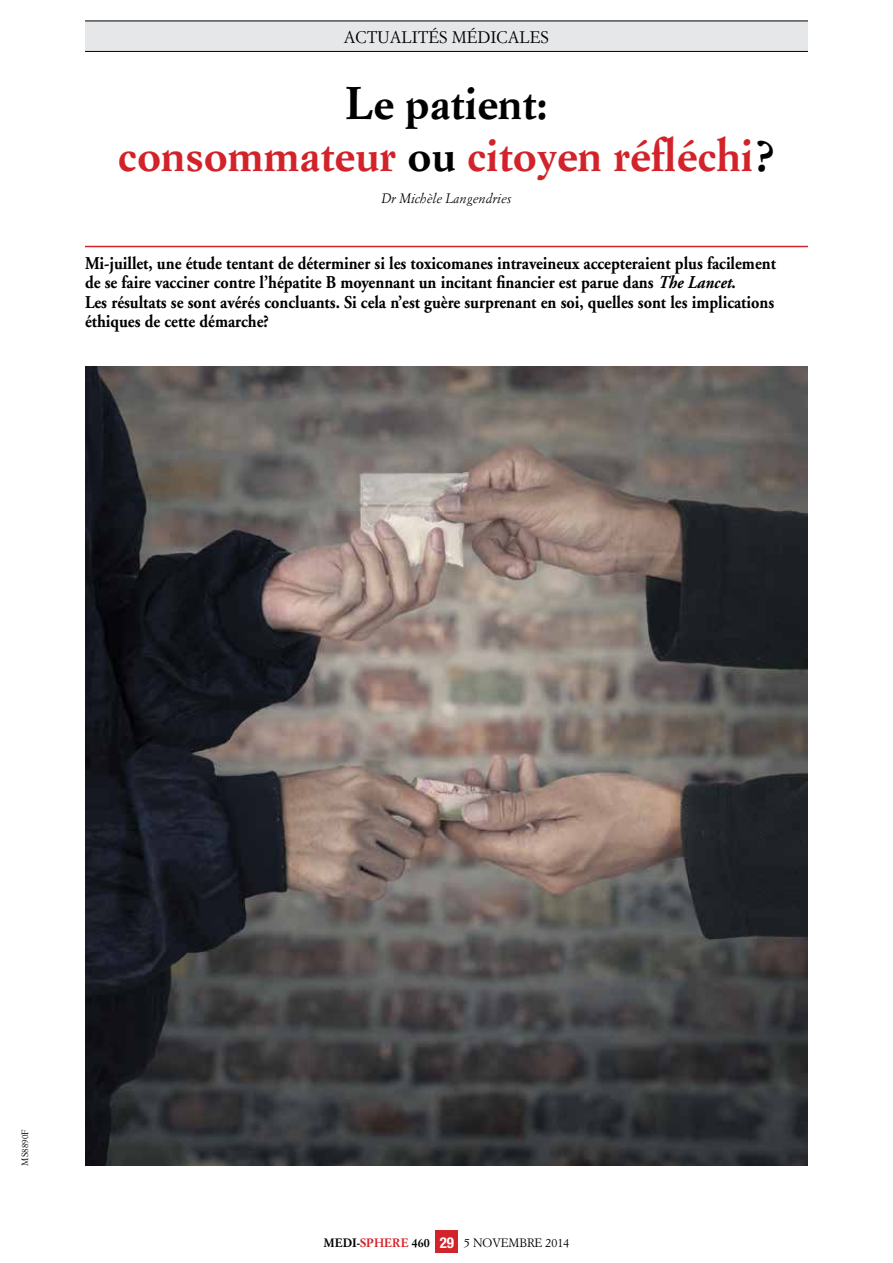
<style>
.page{position:relative;width:893px;height:1263px;background:#fff}
.page>*{position:absolute;margin:0;border:0;box-sizing:border-box;transform-origin:0 0}
.t1{font:700 45px/52.5px "Simoncini Garamond";color:#d2232a;text-align:center}
.t2{font:700 18px/19.5px "Adobe Garamond";color:#000;scale:.9 1}
.t3{font:16.5px "Simoncini Garamond";color:#000}
.t4{font:italic 13.5px "Simoncini Garamond";color:#000}
.t5{font:700 12px "Simoncini Garamond";color:#000}
.t6{font:12px "Simoncini Garamond";color:#000}
.t7{font:9px "Simoncini Garamond";color:#000}
.s1{color:#000}
.s2{font-style:italic}
.s3{color:#d2232a}
.s4{font-family:"Helvetica Neue";font-stretch:condensed;font-size:15px;color:#fff}
</style>
<div class="page">
<div style="left:436px;top:1231px;width:22px;height:22px;background:#d2232a"></div>
<div style="left:85px;top:21px;width:723px;height:30px;background:#e6e7e8"></div>
<hr style="left:85px;top:21px;width:723px;height:1px;background:#000">
<hr style="left:85px;top:51px;width:723px;height:1px;background:#000">
<hr style="left:85px;top:246px;width:723px;height:1px;background:#d2232a">
<img style="left:85px;top:366px;width:723px;height:800px">
<p class="t3" style="left:344px;top:27px;width:207px">ACTUALITÉS MÉDICALES</p>
<h1 class="t1" style="left:118px;top:78px;width:658px"><span class="s1">Le patient:<br></span>consommateur <span class="s1">ou</span> citoyen réfléchi<span class="s1">?</span></h1>
<p class="t4" style="left:381px;top:190px;width:132px">Dr Michèle Langendries</p>
<p class="t2" style="left:85px;top:253px;width:769px">Mi-juillet, une étude tentant de déterminer si les toxicomanes intraveineux accepteraient plus facilement de se faire vacciner contre l’hépatite B moyennant un incitant financier est parue dans <span class="s2">The Lancet</span>.<br>Les résultats se sont avérés concluants. Si cela n’est guère surprenant en soi, quelles sont les implications éthiques de cette démarche?</p>
<p class="t7" style="left:20px;top:1166px;width:38px;rotate:-90deg">MS8890F</p>
<p class="t5" style="left:324px;top:1235px;width:132px">MEDI-<span class="s3">SPHERE</span> 460 <span class="s4">29</span></p>
<p class="t6" style="left:464px;top:1235px;width:107px">5 NOVEMBRE 2014</p>
</div>
